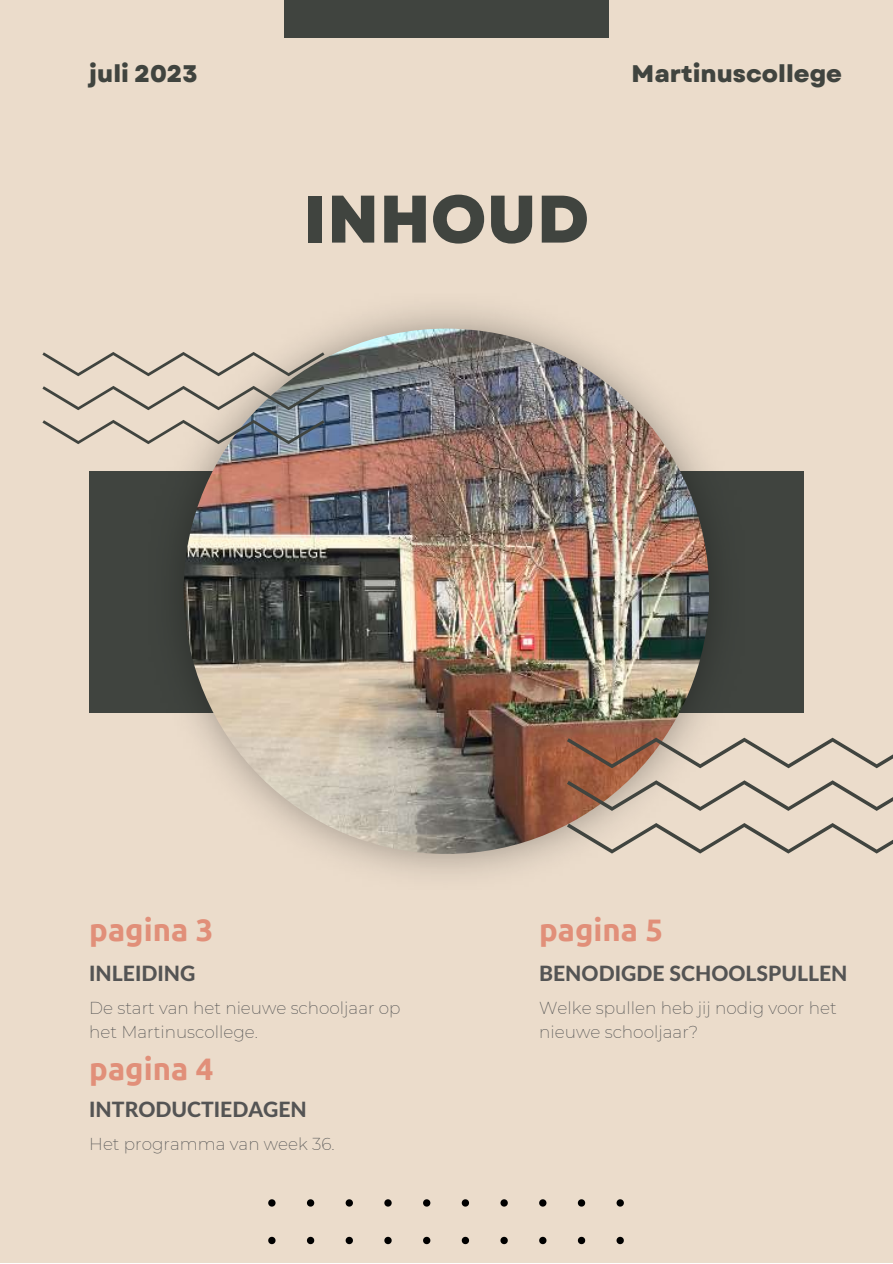
<style>
.page{position:relative;width:893px;height:1264px;background:#fff}
.page>*{position:absolute;margin:0;border:0;box-sizing:border-box;transform-origin:0 0}
.t1{font:800 67.05px "Garet";color:#40443f}
.t2{font:700 31.05px "Ubuntu";color:#e18f79}
.t3{font:800 24px "Garet";color:#40443f}
.t4{font:800 21.15px "Lato Latin";color:#545454}
.t5{font:200 16.95px/23.5px "Montserrat";color:#545454}
.t6{font:200 16.8px/23.5px "Montserrat";color:#545454}
</style>
<div class="page">
<div style="left:0;top:0;width:892px;height:1262px;background:#ebdccb"></div>
<div style="left:89px;top:470px;width:714px;height:242px;background:#40443f"></div>
<div style="left:284px;top:0;width:324px;height:37px;background:#40443f"></div>
<img style="left:148px;top:309px;width:596px;height:565px">
<img style="left:184px;top:328px;width:525px;height:525px;border-radius:50%">
<svg style="left:268px;top:1199px;width:355px;height:46px"></svg>
<svg style="left:42px;top:352px;width:282px;height:92px"></svg>
<svg style="left:567px;top:737px;width:325px;height:116px"></svg>
<h3 class="t3" style="left:89px;top:56px;width:110px">juli 2023</h3>
<h3 class="t3" style="left:631px;top:56px;width:212px">Martinuscollege</h3>
<h1 class="t1" style="left:303px;top:171px;width:287px">INHOUD</h1>
<h2 class="t2" style="left:89px;top:912px;width:126px">pagina 3</h2>
<p class="t4" style="left:89px;top:963px;width:108px">INLEIDING</p>
<p class="t6" style="left:89px;top:996px;width:313px">De start van het nieuwe schooljaar op het Martinuscollege.</p>
<h2 class="t2" style="left:89px;top:1051px;width:126px">pagina 4</h2>
<p class="t4" style="left:89px;top:1100px;width:219px">INTRODUCTIEDAGEN</p>
<p class="t6" style="left:89px;top:1132px;width:247px">Het programma van week 36.</p>
<h2 class="t2" style="left:539px;top:912px;width:126px">pagina 5</h2>
<p class="t4" style="left:539px;top:963px;width:310px">BENODIGDE SCHOOLSPULLEN</p>
<p class="t5" style="left:539px;top:996px;width:299px">Welke spullen heb jij nodig voor het nieuwe schooljaar?</p>
</div>
